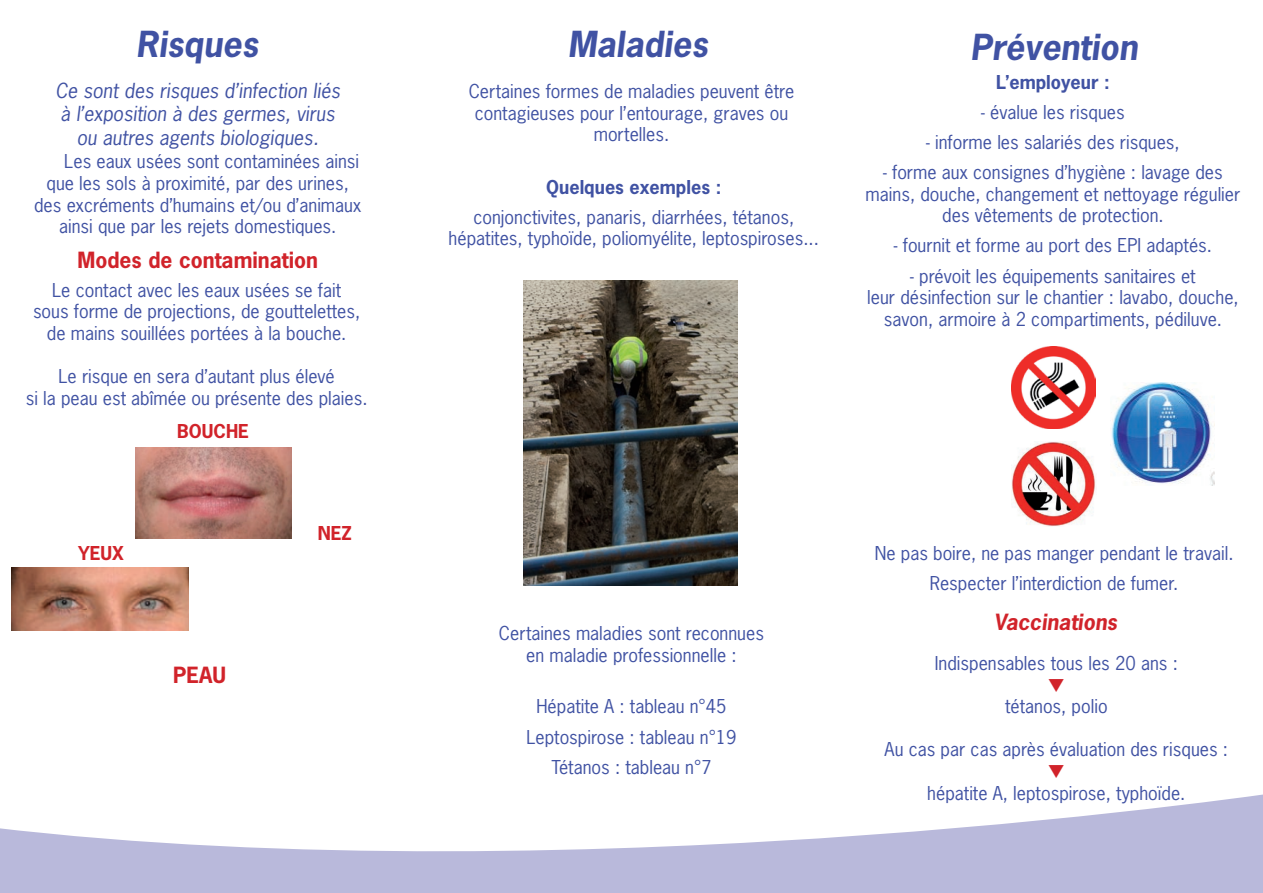
<style>
.page{position:relative;width:1263px;height:893px;background:#fff}
.page>*{position:absolute;margin:0;border:0;box-sizing:border-box;transform-origin:0 0}
.t1{font:italic 700 33.75px "News Gothic Std";color:#4052a3}
.t2{font:700 21px "News Gothic Std";color:#d1232a}
.t3{font:italic 700 21px "News Gothic Std";color:#d1232a}
.t4{font:italic 19.5px/23.4px "News Gothic Std";color:#4052a3;text-align:center}
.t5{font:18px/21.6px "News Gothic Std";color:#4052a3;text-align:center}
.t6{font:700 18px "News Gothic Std";color:#4052a3}
.t7{font:700 18px "News Gothic Std";color:#d1232a}
</style>
<div class="page">
<img style="left:523px;top:281px;width:214px;height:305px">
<svg style="left:0;top:794px;width:1263px;height:99px;fill:#b9b9db"></svg>
<img style="left:12px;top:568px;width:176px;height:62px">
<img style="left:135px;top:448px;width:156px;height:91px">
<img style="left:1011px;top:347px;width:84px;height:81px">
<img style="left:1011px;top:441px;width:85px;height:86px">
<img style="left:1111px;top:383px;width:103px;height:103px">
<h1 class="t1" style="left:136px;top:22px;width:123px">Risques</h1>
<h1 class="t1" style="left:568px;top:22px;width:142px">Maladies</h1>
<h1 class="t1" style="left:970px;top:25px;width:169px">Prévention</h1>
<p class="t4" style="left:55px;top:79px;width:286px">Ce sont des risques d’infection liés à l’exposition à des germes, virus ou autres agents biologiques.</p>
<p class="t5" style="left:64px;top:151px;width:296px">Les eaux usées sont contaminées ainsi</p>
<p class="t5" style="left:47px;top:172px;width:304px">que les sols à proximité, par des urines,</p>
<p class="t5" style="left:34px;top:194px;width:329px">des excréments d’humains et/ou d’animaux</p>
<p class="t5" style="left:59px;top:215px;width:279px">ainsi que par les rejets domestiques.</p>
<p class="t2" style="left:77px;top:246px;width:242px">Modes de contamination</p>
<p class="t5" style="left:33px;top:279px;width:329px">Le contact avec les eaux usées se fait sous forme de projections, de gouttelettes, de mains souillées portées à la bouche.</p>
<p class="t5" style="left:26px;top:365px;width:343px">Le risque en sera d’autant plus élevé<br>si la peau est abîmée ou présente des plaies.</p>
<p class="t7" style="left:177px;top:419px;width:73px">BOUCHE</p>
<p class="t7" style="left:78px;top:542px;width:47px">YEUX</p>
<p class="t2" style="left:173px;top:661px;width:54px">PEAU</p>
<p class="t7" style="left:318px;top:521px;width:36px">NEZ</p>
<p class="t5" style="left:469px;top:80px;width:327px">Certaines formes de maladies peuvent être contagieuses pour l’entourage, graves ou mortelles.</p>
<p class="t6" style="left:546px;top:175px;width:176px">Quelques exemples :</p>
<p class="t5" style="left:449px;top:206px;width:372px">conjonctivites, panaris, diarrhées, tétanos, hépatites, typhoïde, poliomyélite, leptospiroses...</p>
<p class="t6" style="left:996px;top:70px;width:115px">L’employeur :</p>
<p class="t5" style="left:981px;top:101px;width:145px">- évalue les risques</p>
<p class="t5" style="left:926px;top:131px;width:255px">- informe les salariés des risques,</p>
<p class="t5" style="left:865px;top:161px;width:376px">- forme aux consignes d’hygiène : lavage des mains, douche, changement et nettoyage régulier des vêtements de protection.</p>
<p class="t5" style="left:894px;top:235px;width:320px">- fournit et forme au port des EPI adaptés.</p>
<p class="t5" style="left:867px;top:265px;width:373px">- prévoit les équipements sanitaires et<br>leur désinfection sur le chantier : lavabo, douche, savon, armoire à 2 compartiments, pédiluve.</p>
<p class="t5" style="left:499px;top:622px;width:267px">Certaines maladies sont reconnues en maladie professionnelle :</p>
<p class="t5" style="left:526px;top:691px;width:212px;line-height:30.2px">Hépatite A : tableau n°45<br>Leptospirose : tableau n°19<br>Tétanos : tableau n°7</p>
<p class="t5" style="left:875px;top:538px;width:360px;line-height:30.2px">Ne pas boire, ne pas manger pendant le travail.<br>Respecter l’interdiction de fumer.</p>
<p class="t3" style="left:994px;top:608px;width:124px">Vaccinations</p>
<p class="t5" style="left:935px;top:652px;width:244px">Indispensables tous les 20 ans :</p>
<p class="t5" style="left:1005px;top:695px;width:104px">tétanos, polio</p>
<p class="t5" style="left:885px;top:739px;width:345px">Au cas par cas après évaluation des risques :</p>
<p class="t5" style="left:927px;top:782px;width:260px">hépatite A, leptospirose, typhoïde.</p>
</div>
